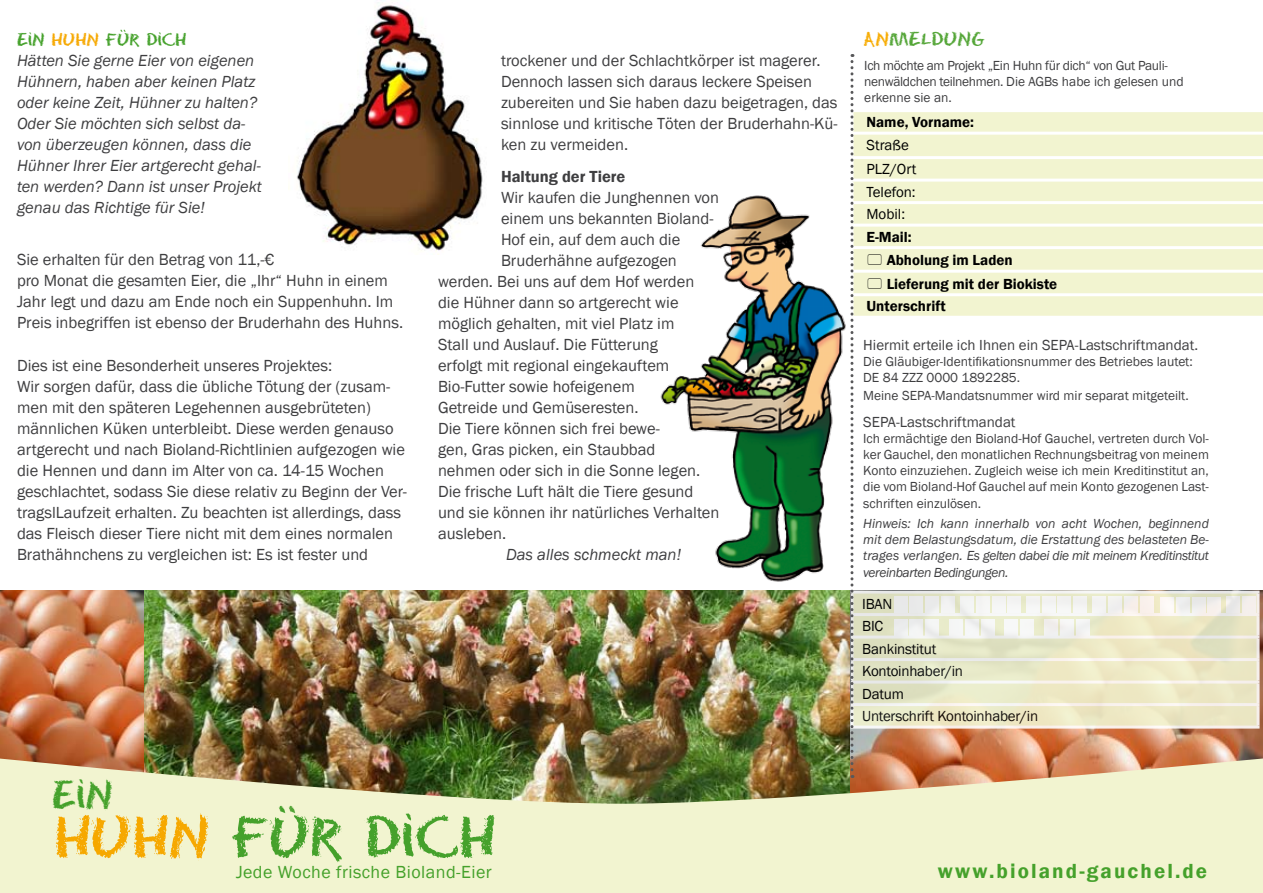
<style>
.page{position:relative;width:1263px;height:893px;background:#fff}
.page>*{position:absolute;margin:0;border:0;box-sizing:border-box;transform-origin:0 0}
.t1{font:54px "Eraser";color:#45a12b}
.t2{font:36px "Eraser";color:#45a12b}
.t3{font:600 21px "Franklin Gothic";letter-spacing:.1em;color:#45a12b}
.t4{font:18px "Franklin Gothic";letter-spacing:.025em;color:#45a12b}
.t5{font:18px "Eraser";color:#53a536}
.t6{font:16.5px/21px "Franklin Gothic";color:#3e3e40}
.t7{font:italic 16.5px/21px "Franklin Gothic";color:#3e3e40}
.t8{font:600 16.5px "Franklin Gothic";color:#3e3e40}
.t9{font:16.5px "Eraser";color:#45a12b}
.t10{font:15px/22.5px "Franklin Gothic";letter-spacing:-.015em;color:#000}
.t11{font:15px "Franklin Gothic";color:#3e3e40}
.t12{font:600 15px "Franklin Gothic";color:#000}
.t13{font:13.5px/16.2px "Franklin Gothic";color:#3e3e40}
.t14{font:italic 13.5px/16.2px "Franklin Gothic";letter-spacing:-.03em;color:#3e3e40;text-align:justify}
.t15{font:13.5px/16.2px "Franklin Gothic";letter-spacing:-.025em;color:#3e3e40}
.s1{color:#f6a800}
.s2{color:#f7ac04}
</style>
<div class="page">
<img style="left:144px;top:591px;width:706px;height:166px">
<img style="left:853px;top:591px;width:410px;height:166px">
<img style="left:0;top:591px;width:144px;height:166px">
<svg style="left:0;top:757px;width:1263px;height:136px;background:#dad8b1"></svg>
<img style="left:288px;top:0;width:195px;height:251px">
<div style="left:853px;top:112px;width:410px;height:204px;background:#f2f4d0"></div>
<hr style="left:850px;top:132px;width:413px;height:3px;background:#fff">
<hr style="left:850px;top:156px;width:413px;height:3px;background:#fff">
<hr style="left:850px;top:179px;width:413px;height:3px;background:#fff">
<hr style="left:850px;top:201px;width:413px;height:3px;background:#fff">
<hr style="left:850px;top:224px;width:413px;height:3px;background:#fff">
<hr style="left:850px;top:246px;width:413px;height:3px;background:#fff">
<hr style="left:850px;top:270px;width:413px;height:3px;background:#fff">
<hr style="left:850px;top:293px;width:413px;height:3px;background:#fff">
<svg style="left:853px;top:594px;width:403px;height:132px;background:#e8e6c5"></svg>
<hr style="left:850px;top:591px;width:409px;height:3px;background:#fff">
<hr style="left:1256px;top:594px;width:3px;height:19px;background:#fff">
<hr style="left:850px;top:613px;width:409px;height:3px;background:#fff">
<hr style="left:1256px;top:616px;width:3px;height:20px;background:#fff">
<hr style="left:850px;top:636px;width:409px;height:3px;background:#fff">
<hr style="left:1256px;top:639px;width:3px;height:19px;background:#fff">
<hr style="left:850px;top:658px;width:409px;height:3px;background:#fff">
<hr style="left:1256px;top:661px;width:3px;height:20px;background:#fff">
<hr style="left:850px;top:681px;width:409px;height:3px;background:#fff">
<hr style="left:1256px;top:684px;width:3px;height:19px;background:#fff">
<hr style="left:850px;top:703px;width:409px;height:3px;background:#fff">
<hr style="left:1256px;top:706px;width:3px;height:20px;background:#fff">
<hr style="left:850px;top:726px;width:409px;height:3px;background:#fff">
<div style="left:894px;top:597px;width:13px;height:16px;background:#e8e9e9"></div>
<div style="left:909px;top:597px;width:14px;height:16px;background:#e9e9e9"></div>
<div style="left:925px;top:597px;width:14px;height:16px;background:#e9eaea"></div>
<div style="left:941px;top:597px;width:14px;height:16px;background:#f2f2f2"></div>
<div style="left:960px;top:597px;width:14px;height:16px;background:#f3f4f3"></div>
<div style="left:976px;top:597px;width:13px;height:16px;background:#f5f5f4"></div>
<div style="left:992px;top:597px;width:13px;height:16px;background:#f5f5f5"></div>
<div style="left:1007px;top:597px;width:14px;height:16px;background:#f5f5f5"></div>
<div style="left:1026px;top:597px;width:13px;height:16px;background:#f4f4f4"></div>
<div style="left:1042px;top:597px;width:13px;height:16px;background:#f4f4f3"></div>
<div style="left:1057px;top:597px;width:14px;height:16px;background:#f3f3f2"></div>
<div style="left:1073px;top:597px;width:14px;height:16px;background:#f2f2f1"></div>
<div style="left:1092px;top:597px;width:14px;height:16px;background:#f3f3f2"></div>
<div style="left:1108px;top:597px;width:14px;height:16px;background:#f0efef"></div>
<div style="left:1124px;top:597px;width:13px;height:16px;background:#f6efec"></div>
<div style="left:1140px;top:597px;width:13px;height:16px;background:#f9f0ec"></div>
<div style="left:1160px;top:597px;width:14px;height:16px;background:#fdf9f6"></div>
<div style="left:1176px;top:597px;width:13px;height:16px;background:#eeeeef"></div>
<div style="left:1192px;top:597px;width:13px;height:16px;background:#ebebea"></div>
<div style="left:1207px;top:597px;width:14px;height:16px;background:#f4f0ec"></div>
<div style="left:1226px;top:597px;width:14px;height:16px;background:#e8e8e7"></div>
<div style="left:1242px;top:597px;width:14px;height:17px;background:#f5efec"></div>
<div style="left:894px;top:620px;width:13px;height:16px;background:#ebeced"></div>
<div style="left:909px;top:620px;width:14px;height:16px;background:#f2f3f2"></div>
<div style="left:925px;top:620px;width:14px;height:16px;background:#f1f1f1"></div>
<div style="left:949px;top:620px;width:14px;height:16px;background:#f5f6f6"></div>
<div style="left:965px;top:620px;width:14px;height:16px;background:#f5f6f6"></div>
<div style="left:981px;top:620px;width:14px;height:16px;background:#f0f0f0"></div>
<div style="left:1004px;top:620px;width:14px;height:16px;background:#f7f8f8"></div>
<div style="left:1020px;top:620px;width:14px;height:16px;background:#f7f7f7"></div>
<div style="left:1044px;top:620px;width:14px;height:16px;background:#f0eeed"></div>
<div style="left:1060px;top:620px;width:14px;height:16px;background:#f2f1f2"></div>
<div style="left:1076px;top:620px;width:14px;height:16px;background:#f1f2f2"></div>
<svg style="left:850px;top:54px;width:3px;height:724px"></svg>
<svg style="left:279px;top:806px;width:16px;height:7px"></svg>
<img style="left:660px;top:195px;width:186px;height:387px">
<svg style="left:868px;top:254px;width:14px;height:11px"></svg>
<svg style="left:868px;top:278px;width:14px;height:11px"></svg>
<p class="t9" style="left:17px;top:30px;width:171px">EIN <span class="s1">HUHN</span> FUR DICH</p>
<p class="t7" style="left:17px;top:50px;width:246px">Hätten Sie gerne Eier von eigenen<br>Hühnern, haben aber keinen Platz oder keine Zeit, Hühner zu halten?<br>Oder Sie möchten sich selbst da&shy;von überzeugen können, dass die<br>Hühner Ihrer Eier artgerecht gehal&shy;ten werden? Dann ist unser Projekt genau das Richtige für Sie!</p>
<p class="t6" style="left:17px;top:250px;width:388px">Sie erhalten für den Betrag von 11,-€<br>pro Monat die gesamten Eier, die „Ihr“ Huhn in einem Jahr legt und dazu am Ende noch ein Suppenhuhn. Im Preis inbegriffen ist ebenso der Bruderhahn des Huhns.</p>
<p class="t6" style="left:17px;top:355px;width:391px">Dies ist eine Besonderheit unseres Projektes:<br>Wir sorgen dafür, dass die übliche Tötung der (zusam&shy;men mit den späteren Legehennen ausgebrüteten) männlichen Küken unterbleibt. Diese werden genauso artgerecht und nach Bioland-Richtlinien aufgezogen wie die Hennen und dann im Alter von ca. 14-15 Wochen geschlachtet, sodass Sie diese relativ zu Beginn der Ver&shy;tragslLaufzeit erhalten. Zu beachten ist allerdings, dass das Fleisch dieser Tiere nicht mit dem eines normalen Brathähnchens zu vergleichen ist: Es ist fester und</p>
<p class="t6" style="left:501px;top:50px;width:338px">trockener und der Schlachtkörper ist magerer.<br>Dennoch lassen sich daraus leckere Speisen zubereiten und Sie haben dazu beigetragen, das sinnlose und kritische Töten der Bruderhahn-Kü&shy;ken zu vermeiden.</p>
<p class="t8" style="left:501px;top:166px;width:126px">Haltung der Tiere</p>
<p class="t6" style="left:501px;top:187px;width:220px">Wir kaufen die Junghennen von</p>
<p class="t6" style="left:501px;top:208px;width:214px">einem uns bekannten Bioland-</p>
<p class="t6" style="left:501px;top:229px;width:181px">Hof ein, auf dem auch die</p>
<p class="t6" style="left:501px;top:250px;width:177px">Bruderhähne aufgezogen</p>
<p class="t6" style="left:438px;top:271px;width:258px">werden. Bei uns auf dem Hof werden</p>
<p class="t6" style="left:438px;top:292px;width:242px">die Hühner dann so artgerecht wie</p>
<p class="t6" style="left:438px;top:313px;width:238px">möglich gehalten, mit viel Platz im</p>
<p class="t6" style="left:438px;top:334px;width:221px">Stall und Auslauf. Die Fütterung</p>
<p class="t6" style="left:438px;top:355px;width:233px">erfolgt mit regional eingekauftem</p>
<p class="t6" style="left:438px;top:376px;width:198px">Bio-Futter sowie hofeigenem</p>
<p class="t6" style="left:438px;top:397px;width:202px">Getreide und Gemüseresten.</p>
<p class="t6" style="left:438px;top:418px;width:223px">Die Tiere können sich frei bewe-</p>
<p class="t6" style="left:438px;top:439px;width:219px">gen, Gras picken, ein Staubbad</p>
<p class="t6" style="left:438px;top:460px;width:264px">nehmen oder sich in die Sonne legen.</p>
<p class="t6" style="left:438px;top:481px;width:257px">Die frische Luft hält die Tiere gesund</p>
<p class="t6" style="left:438px;top:502px;width:283px">und sie können ihr natürliches Verhalten</p>
<p class="t6" style="left:438px;top:523px;width:70px">ausleben.</p>
<p class="t7" style="left:506px;top:544px;width:177px">Das alles schmeckt man!</p>
<p class="t5" style="left:863px;top:28px;width:123px"><span class="s2">AN</span>MELDUNG</p>
<p class="t15" style="left:864px;top:58px;width:321px">Ich möchte am Projekt „Ein Huhn für dich“ von Gut Pauli&shy;nenwäldchen teilnehmen. Die AGBs habe ich gelesen und erkenne sie an.</p>
<p class="t12" style="left:866px;top:113px;width:109px">Name, Vorname:</p>
<p class="t10" style="left:866px;top:133px;width:51px;line-height:24.5px">Straße<br>PLZ/Ort</p>
<p class="t10" style="left:866px;top:181px;width:51px">Telefon:<br>Mobil:</p>
<p class="t12" style="left:866px;top:227px;width:47px">E-Mail:</p>
<p class="t12" style="left:887px;top:251px;width:127px">Abholung im Laden</p>
<p class="t12" style="left:887px;top:274px;width:172px">Lieferung mit der Biokiste</p>
<p class="t12" style="left:866px;top:297px;width:81px">Unterschrift</p>
<p class="t11" style="left:863px;top:335px;width:336px">Hiermit erteile ich Ihnen ein SEPA-Lastschriftmandat.</p>
<p class="t13" style="left:863px;top:353px;width:331px">Die Gläubiger-Identifikationsnummer des Betriebes lautet:<br>DE 84 ZZZ 0000 1892285.</p>
<p class="t13" style="left:863px;top:388px;width:327px">Meine SEPA-Mandatsnummer wird mir separat mitgeteilt.</p>
<p class="t11" style="left:863px;top:412px;width:154px">SEPA-Lastschriftmandat</p>
<p class="t13" style="left:863px;top:430px;width:347px;text-align:justify">Ich ermächtige den Bioland-Hof Gauchel, vertreten durch Vol&shy;ker Gauchel, den monatlichen Rechnungsbeitrag von meinem Konto einzuziehen. Zugleich weise ich mein Kreditinstitut an, die vom Bioland-Hof Gauchel auf mein Konto gezogenen Last&shy;schriften einzulösen.</p>
<p class="t14" style="left:863px;top:516px;width:347px">Hinweis: Ich kann innerhalb von acht Wochen, beginnend mit dem Belastungsdatum, die Erstattung des belasteten Be&shy;trages verlangen. Es gelten dabei die mit meinem Kreditinstitut vereinbarten Bedingungen.</p>
<p class="t10" style="left:862px;top:593px;width:177px">IBAN<br>BIC<br>Bankinstitut<br>Kontoinhaber/in<br>Datum<br>Unterschrift Kontoinhaber/in</p>
<h2 class="t2" style="left:52px;top:774px;width:63px">EIN</h2>
<h1 class="t1" style="left:54px;top:805px;width:442px"><span class="s1">HUHN</span> FUR DICH</h1>
<p class="t4" style="left:236px;top:861px;width:257px">Jede Woche frische Bioland-Eier</p>
<p class="t3" style="left:938px;top:858px;width:271px">www.bioland-gauchel.de</p>
</div>
